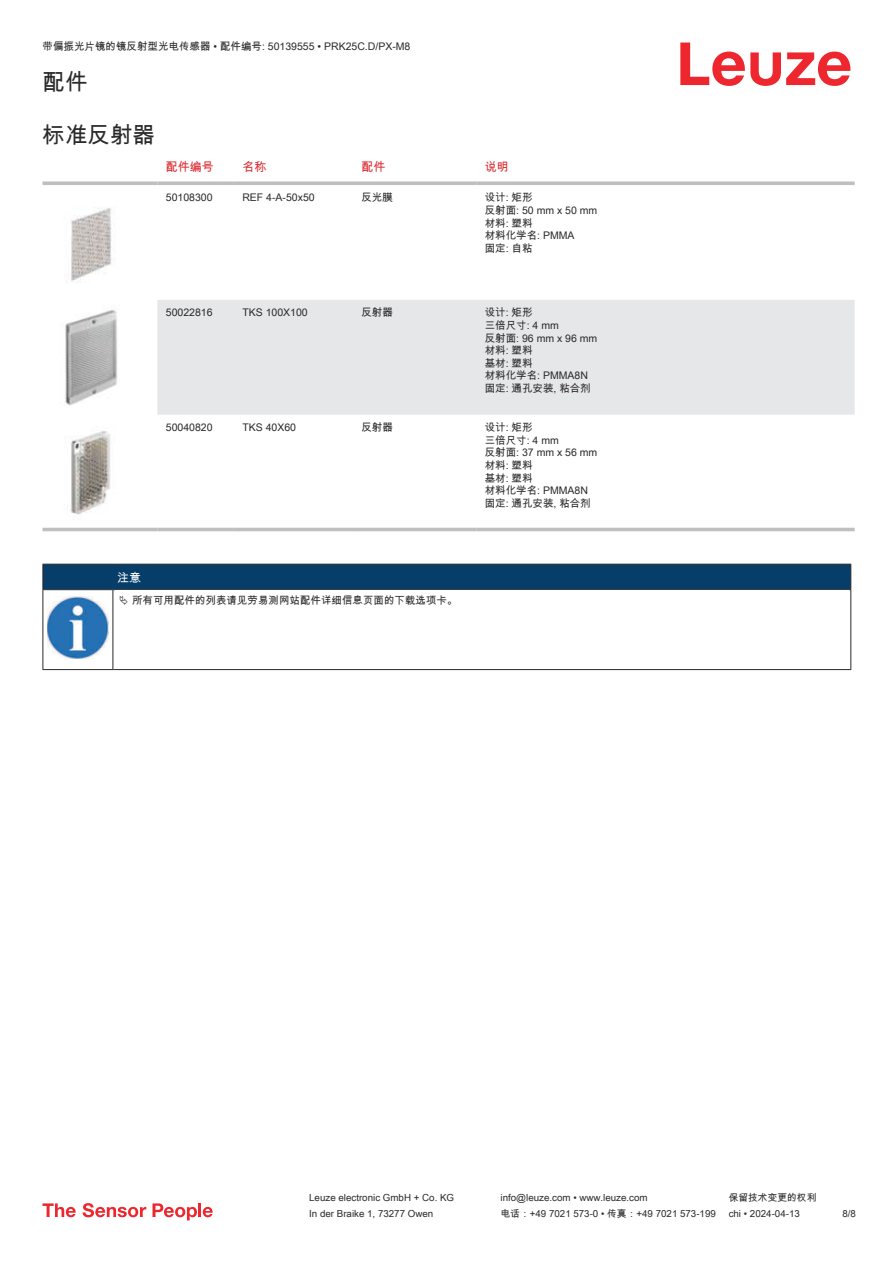
<style>
.page{position:relative;width:893px;height:1263px;background:#fff}
.page>*{position:absolute;margin:0;border:0;box-sizing:border-box;transform-origin:0 0}
.t1{font:22.5px "Arial Unicode MS";color:#2b292a}
.t2{font:12px "Arial Unicode MS";color:#db2a30}
.t3{font:12px "Arial Unicode MS";color:#fff}
.t4{font:10.5px/12.6px "Arial Unicode MS";color:#2b292a}
.t5{font:9.75px "Arial Unicode MS";color:#2b292a}
</style>
<div class="page">
<svg style="left:680px;top:43px;width:170px;height:43px"></svg>
<div style="left:43px;top:527px;width:812px;height:5px;background:#eceded"></div>
<div style="left:157px;top:300px;width:698px;height:115px;background:#e6e7e9"></div>
<svg style="left:43px;top:181px;width:114px;height:4px"></svg>
<svg style="left:157px;top:181px;width:77px;height:4px"></svg>
<svg style="left:234px;top:181px;width:119px;height:4px"></svg>
<svg style="left:353px;top:181px;width:123px;height:4px"></svg>
<svg style="left:476px;top:181px;width:379px;height:4px;background:#c4c6c8"></svg>
<hr style="left:43px;top:528px;width:114px;height:3px;background:#bdbfc1">
<hr style="left:157px;top:528px;width:77px;height:3px;background:#bdbfc1">
<hr style="left:234px;top:528px;width:119px;height:3px;background:#bdbfc1">
<hr style="left:353px;top:528px;width:123px;height:3px;background:#bdbfc1">
<hr style="left:476px;top:528px;width:379px;height:3px;background:#bdbfc1">
<img style="left:71px;top:208px;width:41px;height:74px">
<img style="left:65px;top:310px;width:53px;height:96px">
<img style="left:70px;top:431px;width:40px;height:84px">
<div style="left:43px;top:564px;width:808px;height:26px;background:#063d69"></div>
<hr style="left:113px;top:589px;width:738px;height:1px;background:#2b292a">
<hr style="left:43px;top:590px;width:1px;height:75px;background:#2b292a">
<hr style="left:113px;top:590px;width:1px;height:75px;background:#2b292a">
<hr style="left:850px;top:590px;width:1px;height:75px;background:#2b292a">
<hr style="left:43px;top:669px;width:70px;height:1px;background:#2b292a">
<hr style="left:113px;top:669px;width:738px;height:1px;background:#2b292a">
<img style="left:47px;top:596px;width:61px;height:63px">
<svg style="left:43px;top:1203px;width:33px;height:14px"></svg>
<svg style="left:83px;top:1203px;width:63px;height:14px"></svg>
<svg style="left:153px;top:1203px;width:44px;height:17px"></svg>
<hr style="left:198px;top:1203px;width:3px;height:14px;background:#ed272d">
<svg style="left:203px;top:1207px;width:10px;height:10px"></svg>
<p class="t4" style="left:43px;top:40px;width:369px">带偏振光片镜的镜反射型光电传感器 • 配件编号: 50139555 • PRK25C.D/PX-M8</p>
<h1 class="t1" style="left:43px;top:66px;width:46px">配件</h1>
<h1 class="t1" style="left:43px;top:119px;width:114px">标准反射器</h1>
<p class="t2" style="left:166px;top:158px;width:49px">配件编号</p>
<p class="t2" style="left:242px;top:158px;width:25px">名称</p>
<p class="t2" style="left:361px;top:158px;width:25px">配件</p>
<p class="t2" style="left:485px;top:158px;width:25px">说明</p>
<p class="t4" style="left:166px;top:191px;width:48px">50108300</p>
<p class="t4" style="left:242px;top:191px;width:74px">REF 4-A-50x50</p>
<p class="t4" style="left:361px;top:191px;width:33px">反光膜</p>
<p class="t4" style="left:485px;top:191px;width:114px">设计: 矩形<br>反射面: 50 mm x 50 mm材料: 塑料<br>材料化学名: PMMA<br>固定: 自粘</p>
<p class="t4" style="left:166px;top:306px;width:48px">50022816</p>
<p class="t4" style="left:242px;top:306px;width:67px">TKS 100X100</p>
<p class="t4" style="left:361px;top:306px;width:33px">反射器</p>
<p class="t4" style="left:485px;top:306px;width:114px">设计: 矩形<br>三倍尺寸: 4 mm<br>反射面: 96 mm x 96 mm材料: 塑料<br>基材: 塑料<br>材料化学名: PMMA8N固定: 通孔安装, 粘合剂</p>
<p class="t4" style="left:166px;top:421px;width:48px">50040820</p>
<p class="t4" style="left:242px;top:421px;width:55px">TKS 40X60</p>
<p class="t4" style="left:361px;top:421px;width:33px">反射器</p>
<p class="t4" style="left:485px;top:421px;width:114px">设计: 矩形<br>三倍尺寸: 4 mm<br>反射面: 37 mm x 56 mm材料: 塑料<br>基材: 塑料<br>材料化学名: PMMA8N固定: 通孔安装, 粘合剂</p>
<p class="t3" style="left:117px;top:569px;width:25px">注意</p>
<p class="t4" style="left:132px;top:594px;width:327px">所有可用配件的列表请见劳易测网站配件详细信息页面的下载选项卡。</p>
<p class="t5" style="left:309px;top:1191px;width:146px">Leuze electronic GmbH + Co. KG</p>
<p class="t5" style="left:501px;top:1191px;width:149px">info@leuze.com • www.leuze.com</p>
<p class="t5" style="left:729px;top:1191px;width:89px">保留技术变更的权利</p>
<p class="t5" style="left:309px;top:1206px;width:126px">In der Braike 1, 73277 Owen</p>
<p class="t5" style="left:501px;top:1206px;width:217px">电话：+49 7021 573-0 • 传真：+49 7021 573-199</p>
<p class="t5" style="left:729px;top:1206px;width:73px">chi • 2024-04-13</p>
<p class="t5" style="left:842px;top:1206px;width:15px">8/8</p>
</div>
